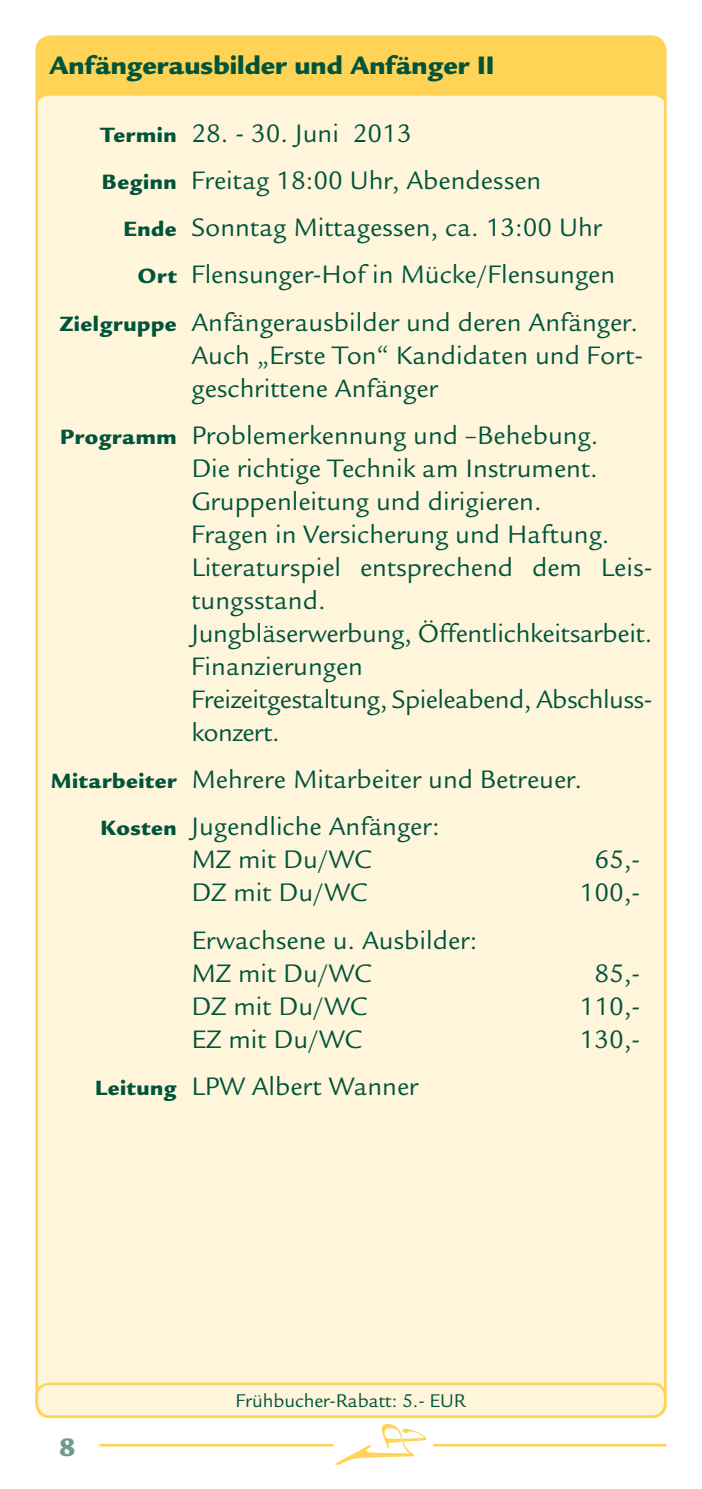
<style>
.page{position:relative;width:702px;height:1489px;background:#fff}
.page>*{position:absolute;margin:0;border:0;box-sizing:border-box;transform-origin:0 0}
.t1{font:27.5px/33px "Legacy Sans";color:#00543c}
.t2{font:900 27.5px "Legacy Sans";color:#00543c}
.t3{font:900 27.5px "Legacy Sans";color:#709b8b}
.t4{font:20px "Legacy Sans";letter-spacing:-.005em;color:#00543c}
.s1{font-weight:900;font-size:22.5px}
</style>
<div class="page">
<div style="left:37px;top:37px;width:628px;height:1379px;background:#fed356;border-radius:14px"></div>
<div style="left:35px;top:96px;width:631px;height:1320px;background:#fef5db;border-radius:14px"></div>
<hr style="left:99px;top:1443px;width:567px;height:3px;background:#fed356">
<div style="left:333px;top:1438px;width:99px;height:20px;background:#fff"></div>
<svg style="left:335px;top:1424px;width:91px;height:40px"></svg>
<div style="left:35px;top:1382px;width:631px;height:35px;border:2px solid #fed356;border-radius:12px"></div>
<p class="t2" style="left:50px;top:49px;width:446px">Anfängerausbilder und Anfänger II</p>
<p class="t1" style="left:100px;top:117px;width:313px"><span class="s1">Termin</span> 28. - 30. Juni 2013</p>
<p class="t1" style="left:102px;top:164px;width:441px"><span class="s1">Beginn</span> Freitag 18:00 Uhr, Abendessen</p>
<p class="t1" style="left:123px;top:211px;width:480px"><span class="s1">Ende</span> Sonntag Mittagessen, ca. 13:00 Uhr</p>
<p class="t1" style="left:138px;top:258px;width:478px"><span class="s1">Ort</span> Flensunger-Hof in Mücke/Flensungen</p>
<p class="t1" style="left:60px;top:306px;width:580px"><span class="s1">Zielgruppe</span> Anfängerausbilder und deren Anfänger.</p>
<p class="t1" style="left:191px;top:339px;width:453px">Auch „Erste Ton“ Kandidaten und Fort&shy;geschrittene Anfänger</p>
<p class="t1" style="left:191px;top:419px;width:462px;text-indent:-131px"><span class="s1">Programm</span> Problemerkennung und –Behebung.<br>Die richtige Technik am Instrument.<br>Gruppenleitung und dirigieren.<br>Fragen in Versicherung und Haftung.<br>Literaturspiel entsprechend dem Leis&shy;tungsstand.<br>Jungbläserwerbung, Öffentlichkeitsarbeit.<br>Finanzierungen<br>Freizeitgestaltung, Spieleabend, Abschluss&shy;konzert.</p>
<p class="t1" style="left:101px;top:756px;width:483px;line-height:47.2px;text-indent:-50px"><span class="s1">Mitarbeiter</span> Mehrere Mitarbeiter und Betreuer.<br><span class="s1">Kosten</span> Jugendliche Anfänger:</p>
<p class="t1" style="left:191px;top:843px;width:182px">MZ mit Du/WC</p>
<p class="t1" style="left:594px;top:843px;width:47px">65,-</p>
<p class="t1" style="left:191px;top:876px;width:177px">DZ mit Du/WC</p>
<p class="t1" style="left:579px;top:876px;width:62px">100,-</p>
<p class="t1" style="left:191px;top:923px;width:287px">Erwachsene u. Ausbilder:<br>MZ mit Du/WC</p>
<p class="t1" style="left:594px;top:956px;width:47px">85,-</p>
<p class="t1" style="left:191px;top:989px;width:177px">DZ mit Du/WC</p>
<p class="t1" style="left:579px;top:989px;width:62px">110,-</p>
<p class="t1" style="left:191px;top:1022px;width:172px">EZ mit Du/WC</p>
<p class="t1" style="left:579px;top:1022px;width:62px">130,-</p>
<p class="t1" style="left:95px;top:1069px;width:324px"><span class="s1">Leitung</span> LPW Albert Wanner</p>
<p class="t3" style="left:60px;top:1430px;width:17px">8</p>
<p class="t4" style="left:236px;top:1389px;width:231px">Frühbucher-Rabatt: 5.- EUR</p>
</div>
